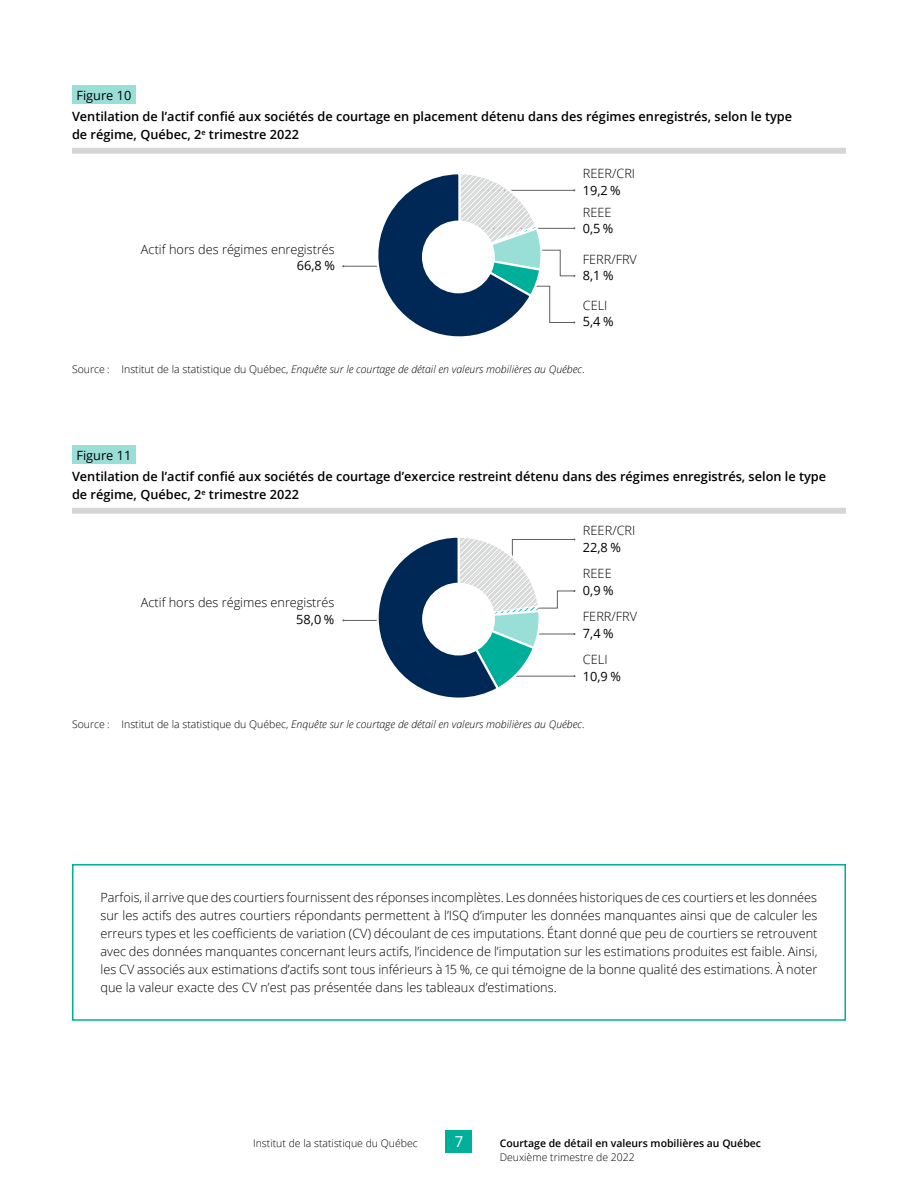
<style>
.page{position:relative;width:918px;height:1188px;background:#fff}
.page>*{position:absolute;margin:0;border:0;box-sizing:border-box;transform-origin:0 0}
.t1{font:15px "Open Sans";color:#fff}
.t2{font:300 12.75px/18px "Open Sans";color:#000;text-align:justify}
.t3{font:600 12.75px/18px "Open Sans";color:#000}
.t4{font:12.75px "Open Sans";color:#000}
.t5{font:italic 300 10.5px "Open Sans";color:#000}
.t6{font:300 10.5px "Open Sans";color:#000}
.t7{font:600 10.5px "Open Sans";color:#000}
.s1{font-style:normal}
</style>
<div class="page">
<div style="left:446px;top:1130px;width:26px;height:23px;background:#00af9a"></div>
<div style="left:72px;top:86px;width:64px;height:18px;background:#99dfd7"></div>
<div style="left:72px;top:148px;width:774px;height:6px;background:#d4d5d5"></div>
<hr style="left:343px;top:266px;width:41px;height:1px;background:#5f6060">
<svg style="left:366px;top:174px;width:209px;height:163px"></svg>
<div style="left:423px;top:221px;width:71px;height:72px;background:#fff;border-radius:50%"></div>
<div style="left:422px;top:221px;width:73px;height:72px;border:2px solid #fff;border-radius:50%"></div>
<div style="left:72px;top:864px;width:774px;height:157px;border:2px solid #00af9a"></div>
<div style="left:72px;top:446px;width:64px;height:18px;background:#99dfd7"></div>
<div style="left:72px;top:508px;width:774px;height:6px;background:#d4d5d5"></div>
<hr style="left:343px;top:620px;width:41px;height:1px;background:#5f6060">
<svg style="left:376px;top:537px;width:199px;height:161px"></svg>
<div style="left:423px;top:583px;width:71px;height:72px;background:#fff;border-radius:50%"></div>
<div style="left:422px;top:583px;width:73px;height:73px;border:2px solid #fff;border-radius:50%"></div>
<p class="t4" style="left:76px;top:86px;width:56px">Figure 10</p>
<p class="t3" style="left:72px;top:107px;width:722px">Ventilation de l’actif confié aux sociétés de courtage en placement détenu dans des régimes enregistrés, selon le type de régime, Québec, 2<sup>e</sup> trimestre 2022</p>
<p class="t2" style="left:141px;top:240px;width:195px">Actif hors des régimes enregistrés</p>
<p class="t4" style="left:297px;top:257px;width:39px">66,8 %</p>
<p class="t2" style="left:583px;top:164px;width:54px">REER/CRI</p>
<p class="t4" style="left:583px;top:181px;width:40px">19,2 %</p>
<p class="t2" style="left:583px;top:203px;width:30px">REEE</p>
<p class="t4" style="left:583px;top:220px;width:32px">0,5 %</p>
<p class="t2" style="left:583px;top:250px;width:56px">FERR/FRV</p>
<p class="t4" style="left:583px;top:267px;width:32px">8,1 %</p>
<p class="t2" style="left:583px;top:296px;width:26px">CELI</p>
<p class="t4" style="left:583px;top:313px;width:32px">5,4 %</p>
<p class="t5" style="left:72px;top:362px;width:514px"><span class="s1">Source : Institut de la statistique du Québec,</span> Enquête sur le courtage de détail en valeurs mobilières au Québec<span class="s1">.</span></p>
<p class="t4" style="left:76px;top:446px;width:56px">Figure 11</p>
<p class="t3" style="left:72px;top:467px;width:756px">Ventilation de l’actif confié aux sociétés de courtage d’exercice restreint détenu dans des régimes enregistrés, selon le type de régime, Québec, 2<sup>e</sup> trimestre 2022</p>
<p class="t2" style="left:141px;top:593px;width:195px">Actif hors des régimes enregistrés</p>
<p class="t4" style="left:296px;top:610px;width:40px">58,0 %</p>
<p class="t2" style="left:583px;top:521px;width:54px">REER/CRI</p>
<p class="t4" style="left:583px;top:538px;width:40px">22,8 %</p>
<p class="t2" style="left:583px;top:564px;width:30px">REEE</p>
<p class="t4" style="left:583px;top:581px;width:32px">0,9 %</p>
<p class="t2" style="left:583px;top:607px;width:56px">FERR/FRV</p>
<p class="t4" style="left:583px;top:625px;width:32px">7,4 %</p>
<p class="t2" style="left:583px;top:650px;width:26px">CELI</p>
<p class="t4" style="left:583px;top:668px;width:40px">10,9 %</p>
<p class="t5" style="left:72px;top:717px;width:514px"><span class="s1">Source : Institut de la statistique du Québec,</span> Enquête sur le courtage de détail en valeurs mobilières au Québec<span class="s1">.</span></p>
<p class="t2" style="left:100px;top:888px;width:719px">Parfois, il arrive que des courtiers fournissent des réponses incomplètes. Les données historiques de ces courtiers et les données sur les actifs des autres courtiers répondants permettent à l’ISQ d’imputer les données manquantes ainsi que de calculer les erreurs types et les coefficients de variation (CV) découlant de ces imputations. Étant donné que peu de courtiers se retrouvent avec des données manquantes concernant leurs actifs, l’incidence de l’imputation sur les estimations produites est faible. Ainsi, les CV associés aux estimations d’actifs sont tous inférieurs à 15 %, ce qui témoigne de la bonne qualité des estimations. À noter que la valeur exacte des CV n’est pas présentée dans les tableaux d’estimations.</p>
<p class="t6" style="left:253px;top:1136px;width:166px">Institut de la statistique du Québec</p>
<p class="t1" style="left:455px;top:1131px;width:10px">7</p>
<p class="t7" style="left:500px;top:1136px;width:263px">Courtage de détail en valeurs mobilières au Québec</p>
<p class="t6" style="left:500px;top:1150px;width:137px">Deuxième trimestre de 2022</p>
</div>
